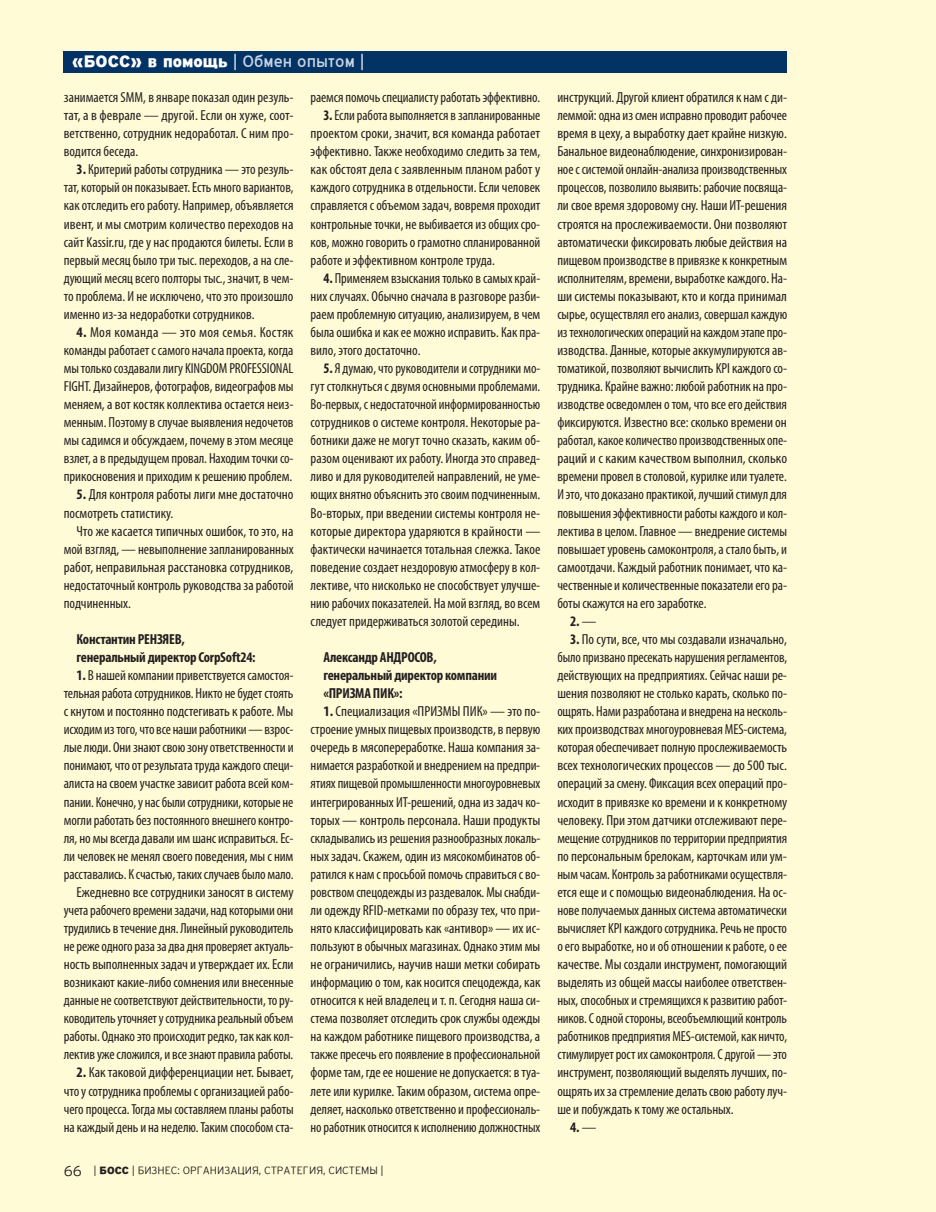
<style>
.page{position:relative;width:936px;height:1212px;background:#fff}
.page>*{position:absolute;margin:0;border:0;box-sizing:border-box;transform-origin:0 0}
.t1{font:900 16.5px "GL Interstate";color:#fff}
.t2{font:condensed 14.55px/18px "Myriad Pro";letter-spacing:-.01em;color:#231f20;text-align:justify}
.t3{font:700 condensed 14.55px/18px "Myriad Pro";letter-spacing:-.015em;color:#231f20}
.t4{font:300 10.5px "GL Interstate";color:#231f20}
.s1{font-weight:400;color:#c9d6e6}
.s2{font-weight:700}
.s3{font-size:14.55px}
.s4{font-weight:900}
.s5{font-weight:400}
</style>
<div class="page">
<div style="left:0;top:0;width:935px;height:1212px;background:#fffbd6"></div>
<div style="left:64px;top:51px;width:723px;height:21px;background:#033365"></div>
<p class="t1" style="left:72px;top:54px;width:294px">«БОСС» в помощь <span class="s1">| Обмен опытом |</span></p>
<p class="t2" style="left:64px;top:88px;width:231px">занимается SMM, в январе показал один резуль&shy;тат, а в феврале — другой. Если он хуже, соот&shy;ветственно, сотрудник недоработал. С ним про&shy;водится беседа.</p>
<p class="t2" style="left:64px;top:160px;width:231px;text-indent:13px"><span class="s2">3.</span> Критерий работы сотрудника — это резуль&shy;тат, который он показывает. Есть много вариантов, как отследить его работу. Например, объявляется ивент, и мы смотрим количество переходов на сайт Kassir.ru, где у нас продаются билеты. Если в первый месяц было три тыс. переходов, а на сле&shy;дующий месяц всего полторы тыс., значит, в чем&shy;то проблема. И не исключено, что это произошло именно из-за недоработки сотрудников.</p>
<p class="t2" style="left:64px;top:323px;width:231px;text-indent:13px"><span class="s2">4.</span> Моя команда — это моя семья. Костяк команды работает с самого начала проекта, когда мы только создавали лигу KINGDOMPROFESSIONAL FIGHT. Дизайнеров, фотографов, видеографов мы меняем, а вот костяк коллектива остается неиз&shy;менным. Поэтому в случае выявления недочетов мы садимся и обсуждаем, почему в этом месяце взлет, а в предыдущем провал. Находим точки со&shy;прикосновения и приходим к решению проблем.</p>
<p class="t2" style="left:64px;top:485px;width:231px;text-indent:13px"><span class="s2">5.</span> Для контроля работы лиги мне достаточно посмотреть статистику.</p>
<p class="t2" style="left:64px;top:522px;width:231px;text-indent:13px">Что же касается типичных ошибок, то это, на мой взгляд, — невыполнение запланированных работ, неправильная расстановка сотрудников, недостаточный контроль руководства за работой подчиненных.</p>
<p class="t3" style="left:77px;top:630px;width:181px">Константин РЕНЗЯЕВ, генеральный директор CorpSoft24:</p>
<p class="t2" style="left:64px;top:666px;width:231px;text-align:right"><span class="s2">1.</span> В нашей компании приветствуется самостоя&shy;тельная работа сотрудников. Никто не будет стоять с кнутом и постоянно подстегивать к работе. Мы исходим из того, что все наши работники — взрос&shy;лые люди. Они знают свою зону ответственности и понимают, что от результата труда каждого специ&shy;алиста на своем участке зависит работа всей ком&shy;пании. Конечно, у нас были сотрудники, которые не могли работать без постоянного внешнего контро&shy;ля, но мы всегда давали им шанс исправиться. Ес&shy;ли человек не менял своего поведения, мы с ним расставались. К счастью, таких случаев было мало.<br>Ежедневно все сотрудники заносят в систему учета рабочего времени задачи, над которыми они трудились в течение дня. Линейный руководитель не реже одного раза за два дня проверяет актуаль&shy;ность выполненных задач и утверждает их. Если возникают какие-либо сомнения или внесенные данные не соответствуют действительности, то ру&shy;ководитель уточняет у сотрудника реальный объем работы. Однако это происходит редко, так как кол&shy;лектив уже сложился, и все знают правила работы.</p>
<p class="t2" style="left:64px;top:1063px;width:231px;text-indent:13px"><span class="s2">2.</span> Как таковой дифференциации нет. Бывает, что у сотрудника проблемы с организацией рабо&shy;чего процесса. Тогда мы составляем планы работы на каждый день и на неделю. Таким способом ста-</p>
<p class="t2" style="left:310px;top:88px;width:231px">раемся помочь специалисту работать эффективно.</p>
<p class="t2" style="left:310px;top:106px;width:231px;text-indent:13px"><span class="s2">3.</span> Если работа выполняется в запланированные проектом сроки, значит, вся команда работает эффективно. Также необходимо следить за тем, как обстоят дела с заявленным планом работ у каждого сотрудника в отдельности. Если человек справляется с объемом задач, вовремя проходит контрольные точки, не выбивается из общих сро&shy;ков, можно говорить о грамотно спланированной работе и эффективном контроле труда.</p>
<p class="t2" style="left:310px;top:269px;width:231px;text-indent:13px"><span class="s2">4.</span> Применяем взыскания только в самых край&shy;них случаях. Обычно сначала в разговоре разби&shy;раем проблемную ситуацию, анализируем, в чем была ошибка и как ее можно исправить. Как пра&shy;вило, этого достаточно.</p>
<p class="t2" style="left:310px;top:359px;width:231px;text-indent:13px"><span class="s2">5.</span> Я думаю, что руководители и сотрудники мо&shy;гут столкнуться с двумя основными проблемами.<br>Во-первых, с недостаточной информированностью сотрудников о системе контроля. Некоторые ра&shy;ботники даже не могут точно сказать, каким об&shy;разом оценивают их работу. Иногда это справед&shy;ливо и для руководителей направлений, не уме&shy;ющих внятно объяснить это своим подчиненным.<br>Во-вторых, при введении системы контроля не&shy;которые директора ударяются в крайности — фактически начинается тотальная слежка. Такое поведение создает нездоровую атмосферу в кол&shy;лективе, что нисколько не способствует улучше&shy;нию рабочих показателей. На мой взгляд, во всем следует придерживаться золотой середины.</p>
<p class="t3" style="left:323px;top:648px;width:175px">Александр АНДРОСОВ, генеральный директор компании «ПРИЗМА ПИК»:</p>
<p class="t2" style="left:310px;top:702px;width:231px;text-indent:13px"><span class="s2">1.</span> Специализация «ПРИЗМЫ ПИК» — это по&shy;строение умных пищевых производств, в первую очередь в мясопереработке. Наша компания за&shy;нимается разработкой и внедрением на предпри&shy;ятиях пищевой промышленности многоуровневых интегрированных ИТ-решений, одна из задач ко&shy;торых — контроль персонала. Наши продукты складывались из решения разнообразных локаль&shy;ных задач. Скажем, один из мясокомбинатов об&shy;ратился к нам с просьбой помочь справиться с во&shy;ровством спецодежды из раздевалок. Мы снабди&shy;ли одежду RFID-метками по образу тех, что при&shy;нято классифицировать как «антивор» — их ис&shy;пользуют в обычных магазинах. Однако этим мы не ограничились, научив наши метки собирать информацию о том, как носится спецодежда, как относится к ней владелец и т. п. Сегодня наша си&shy;стема позволяет отследить срок службы одежды на каждом работнике пищевого производства, а также пресечь его появление в профессиональной форме там, где ее ношение не допускается: в туа&shy;лете или курилке. Таким образом, система опре&shy;деляет, насколько ответственно и профессиональ&shy;но работник относится к исполнению должностных</p>
<p class="t4" style="left:64px;top:1165px;width:321px"><span class="s3">66</span> | <span class="s4">БОСС</span> | БИЗНЕС: ОРГАНИЗАЦИЯ, СТРАТЕГИЯ, СИСТЕМЫ |</p>
<p class="t2" style="left:557px;top:88px;width:231px">инструкций. Другой клиент обратился к нам с ди&shy;леммой: одна из смен исправно проводит рабочее время в цеху, а выработку дает крайне низкую.<br>Банальное видеонаблюдение, синхронизирован&shy;ное с системой онлайн-анализа производственных процессов, позволило выявить: рабочие посвяща&shy;ли свое время здоровому сну. Наши ИТ-решения строятся на прослеживаемости. Они позволяют автоматически фиксировать любые действия на пищевом производстве в привязке к конкретным исполнителям, времени, выработке каждого. На&shy;ши системы показывают, кто и когда принимал сырье, осуществлял его анализ, совершал каждую из технологических операций на каждом этапе про&shy;изводства. Данные, которые аккумулируются ав&shy;томатикой, позволяют вычислить KPI каждого со&shy;трудника. Крайне важно: любой работник на про&shy;изводстве осведомлен о том, что все его действия фиксируются. Известно все: сколько времени он работал, какое количество производственных опе&shy;раций и с каким качеством выполнил, сколько времени провел в столовой, курилке или туалете.<br>И это, что доказано практикой, лучший стимул для повышения эффективности работы каждого и кол&shy;лектива в целом. Главное — внедрение системы повышает уровень самоконтроля, а стало быть, и самоотдачи. Каждый работник понимает, что ка&shy;чественные и количественные показатели его ра&shy;боты скажутся на его заработке.</p>
<p class="t3" style="left:570px;top:612px;width:28px">2. <span class="s5">—</span></p>
<p class="t2" style="left:557px;top:630px;width:231px;text-indent:13px"><span class="s2">3.</span> По сути, все, что мы создавали изначально, было призвано пресекать нарушения регламентов, действующих на предприятиях. Сейчас наши ре&shy;шения позволяют не столько карать, сколько по&shy;ощрять. Нами разработана и внедрена на несколь&shy;ких производствах многоуровневая MES-система, которая обеспечивает полную прослеживаемость всех технологических процессов — до 500 тыс. операций за смену. Фиксация всех операций про&shy;исходит в привязке ко времени и к конкретному человеку. При этом датчики отслеживают пере&shy;мещение сотрудников по территории предприятия по персональным брелокам, карточкам или ум&shy;ным часам. Контроль за работниками осуществля&shy;ется еще и с помощью видеонаблюдения. На ос&shy;нове получаемых данных система автоматически вычисляет KPI каждого сотрудника. Речь не просто о его выработке, но и об отношении к работе, о ее качестве. Мы создали инструмент, помогающий выделять из общей массы наиболее ответствен&shy;ных, способных и стремящихся к развитию работ&shy;ников. С одной стороны, всеобъемлющий контроль работников предприятия MES-cистемой, как ничто, стимулирует рост их самоконтроля. С другой — это инструмент, позволяющий выделять лучших, по&shy;ощрять их за стремление делать свою работу луч&shy;ше и побуждать к тому же остальных.</p>
<p class="t3" style="left:570px;top:1117px;width:28px">4. <span class="s5">—</span></p>
</div>
